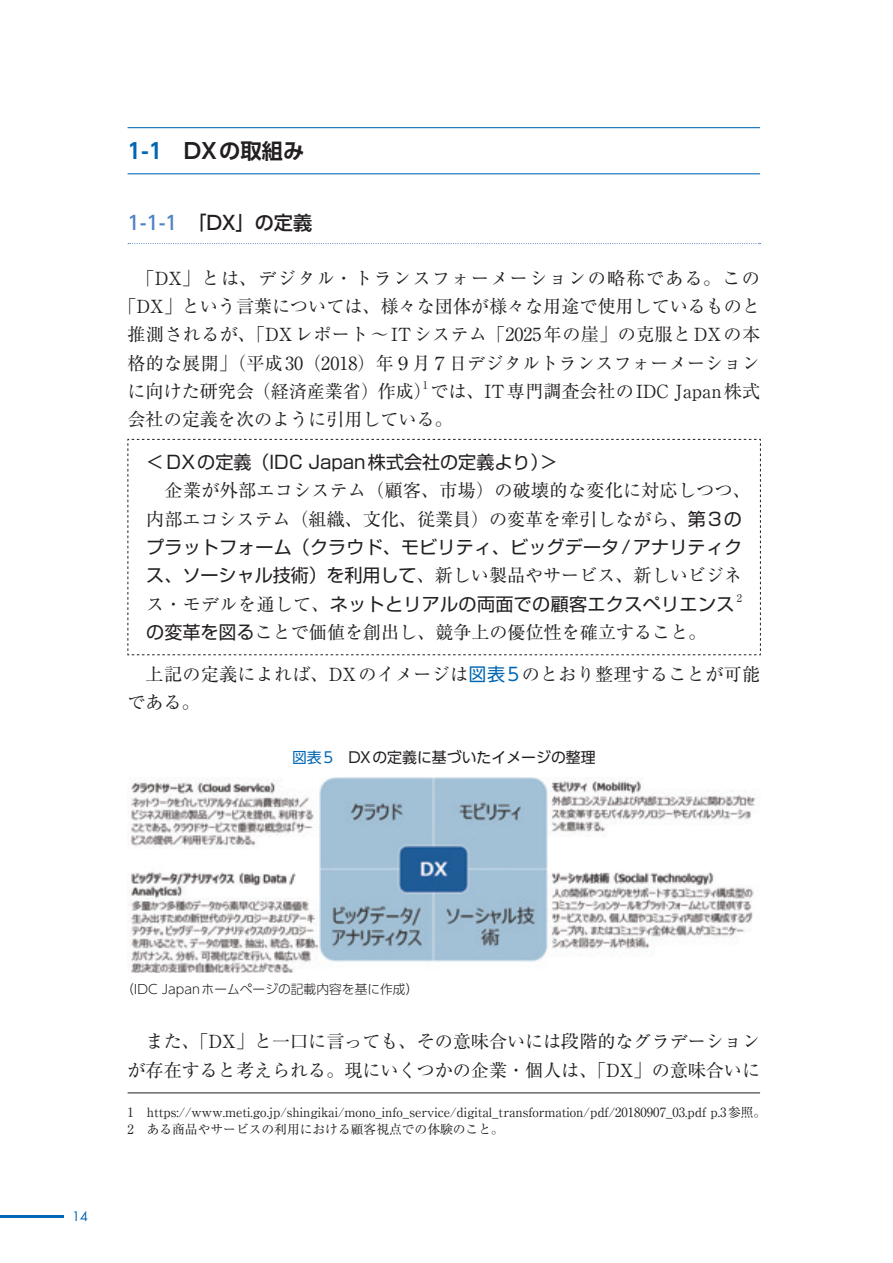
<style>
.page{position:relative;width:893px;height:1263px;background:#fff}
.page>*{position:absolute;margin:0;border:0;box-sizing:border-box;transform-origin:0 0}
.t1{font:700 21.3px "UD Shin Go Pr 6 N De";color:#231f20}
.t2{font:500 19.2px "UD Shin Go Pr 6 N";color:#231f20}
.t3{font:18px/28.3px "Ryumin Pr 6 N";color:#231f20;text-align:right}
.t4{font:18px "Shin Go Pr 6 N";letter-spacing:.01em;color:#231f20}
.t5{font:14.85px "UD Shin Go Pr 6 N";color:#231f20}
.t6{font:12.75px/17px "Ryumin Pr 6 N";color:#231f20}
.t7{font:300 12.75px "UD Shin Go Pr 6 N";color:#231f20}
.t8{font:12.75px "Futura";color:#0166b3}
.t9{font:10.5px "Ryumin Pr 6 N";color:#231f20}
.s1{color:#0166b3}
.s2{font-family:"UD Shin Go Pr 6";color:#5084c4}
.s3{font-family:"Shin Go Pr 6 N"}
.s4{font-family:"Ryumin Pr 6 N"}
.s5{font-family:"UD Shin Go Pr 6 N";color:#0166b3}
</style>
<div class="page">
<hr style="left:0;top:1215px;width:64px;height:2px;background:#0166b3">
<hr style="left:128px;top:127px;width:632px;height:1px;background:#0166b3">
<hr style="left:128px;top:173px;width:632px;height:1px;background:#0166b3">
<svg style="left:128px;top:243px;width:633px;height:1px"></svg>
<svg style="left:127px;top:439px;width:634px;height:216px"></svg>
<img style="left:129px;top:777px;width:627px;height:195px">
<hr style="left:128px;top:1093px;width:632px;height:1px;background:#231f20">
<p class="t1" style="left:128px;top:133px;width:178px"><span class="s1">1-1</span>　DXの取組み</p>
<p class="t2" style="left:128px;top:207px;width:186px"><span class="s2">1-1-1</span>　「DX」の定義</p>
<p class="t3" style="left:119px;top:263px;width:643px">「DX」とは、デジタル・トランスフォーメーションの略称である。この「DX」という言葉については、様々な団体が様々な用途で使用しているものと推測されるが、「DXレポート～ITシステム「2025年の崖」の克服とDXの本格的な展開」（平成30（2018）年９月７日デジタルトランスフォーメーションに向けた研究会（経済産業省）作成）では、IT専門調査会社のIDC Japan株式</p>
<p class="t9" style="left:423px;top:377px;width:7px">1</p>
<p class="t3" style="left:128px;top:404px;width:327px">会社の定義を次のように引用している。</p>
<p class="t4" style="left:146px;top:447px;width:413px">＜DXの定義（IDC Japan株式会社の定義より）＞</p>
<p class="t3" style="left:146px;top:475px;width:606px;text-align:left">　企業が外部エコシステム（顧客、市場）の破壊的な変化に対応しつつ、内部エコシステム（組織、文化、従業員）の変革を牽引しながら、<span class="s3">第３の</span></p>
<p class="t4" style="left:146px;top:532px;width:597px">プラットフォーム（クラウド、モビリティ、ビッグデータ/アナリティク</p>
<p class="t3" style="left:146px;top:560px;width:597px"><span class="s3">ス、ソーシャル技術）を利用して</span>、新しい製品やサービス、新しいビジネ</p>
<p class="t4" style="left:146px;top:589px;width:590px"><span class="s4">ス・モデルを通して、</span>ネットとリアルの両面での顧客エクスペリエンス</p>
<p class="t9" style="left:737px;top:589px;width:7px">2</p>
<p class="t3" style="left:146px;top:617px;width:562px"><span class="s3">の変革を図る</span>ことで価値を創出し、競争上の優位性を確立すること。</p>
<p class="t3" style="left:128px;top:659px;width:634px;text-align:left;text-indent:18px">上記の定義によれば、DXのイメージは<span class="s5">図表5</span>のとおり整理することが可能である。</p>
<p class="t5" style="left:292px;top:745px;width:305px"><span class="s1">図表5</span>　DXの定義に基づいたイメージの整理</p>
<p class="t8" style="left:72px;top:1208px;width:17px">14</p>
<p class="t7" style="left:121px;top:979px;width:299px">（IDC Japanホームページの記載内容を基に作成）</p>
<p class="t3" style="left:128px;top:1026px;width:634px">また、「DX」と一口に言っても、その意味合いには段階的なグラデーションが存在すると考えられる。現にいくつかの企業・個人は、「DX」の意味合いに</p>
<p class="t6" style="left:128px;top:1103px;width:640px">1　https://www.meti.go.jp/shingikai/mono_info_service/digital_transformation/pdf/20180907_03.pdf p.3参照。<br>2　ある商品やサービスの利用における顧客視点での体験のこと。</p>
</div>
